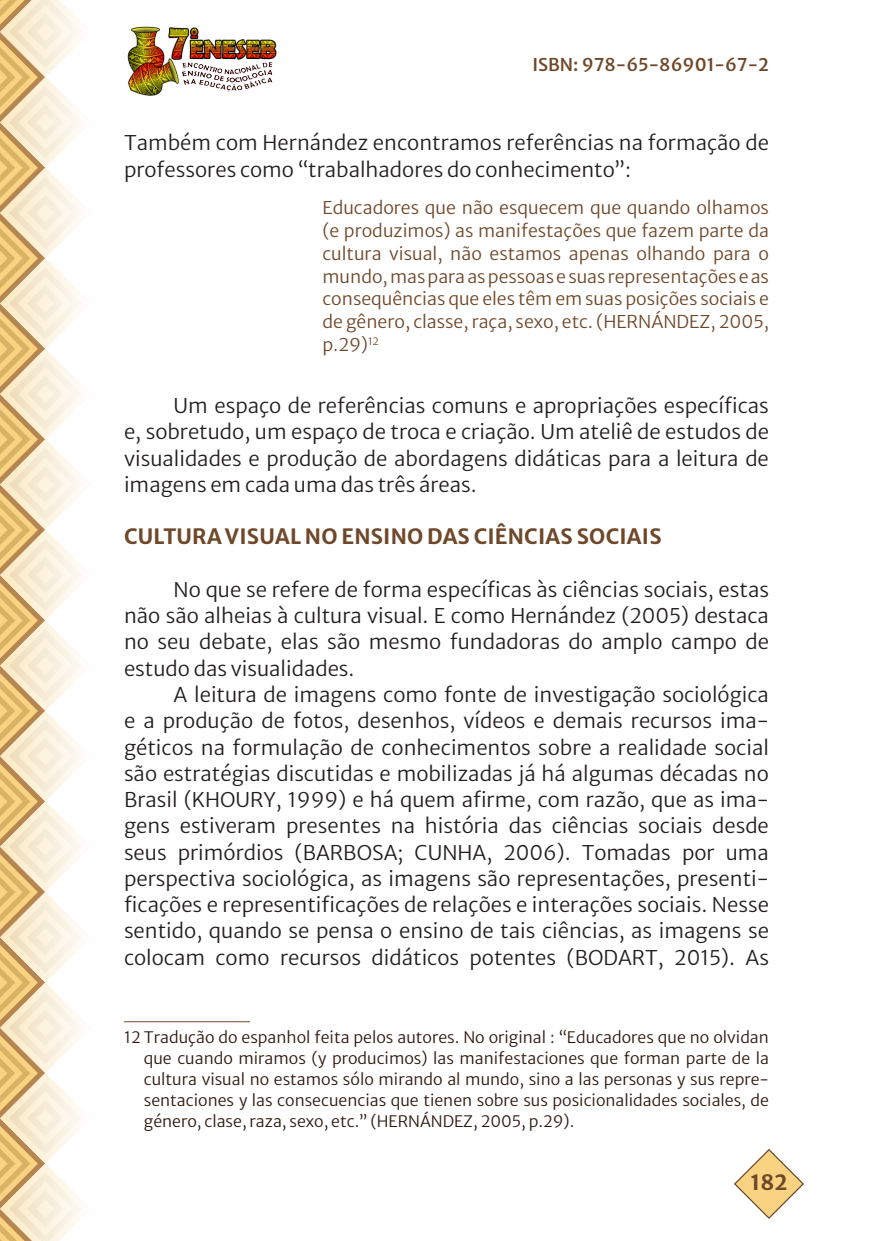
<style>
.page{position:relative;width:893px;height:1241px;background:#fff}
.page>*{position:absolute;margin:0;border:0;box-sizing:border-box;transform-origin:0 0}
._7_SUBTÍTULO_2{font:700 21px "Merriweather Sans";letter-spacing:.01em;color:#6f482a}
._4_CORPO{font:300 20.12px/26.2px "Merriweather Sans";color:#231f20;text-align:justify}
._6_CITACAO{font:300 17.5px/22.8px "Merriweather Sans";color:#6f482a;text-align:justify}
.t1{font:500 17.5px "Merriweather Sans";color:#6f482a}
._12_RODAPÉ{font:300 15.75px/21px "Merriweather Sans";color:#2e180e;text-align:justify}
</style>
<div class="page">
<img style="left:127px;top:26px;width:150px;height:70px">
<svg style="left:0;top:0;width:90px;height:1240px"></svg>
<svg style="left:734px;top:1149px;width:70px;height:69px"></svg>
<hr style="left:124px;top:1021px;width:126px;height:1px;background:#6f482a">
<p class="t1" style="left:532px;top:49px;width:238px">ISBN: 978-65-86901-67-2</p>
<p class="_4_CORPO" style="left:124px;top:128px;width:646px">Também com Hernández encontramos referências na formação de professores como “trabalhadores do conhecimento”:</p>
<p class="_6_CITACAO" style="left:322px;top:194px;width:448px">Educadores que não esquecem que quando olhamos (e produzimos) as manifestações que fazem parte da cultura visual, não estamos apenas olhando para o mundo, mas para as pessoas e suas representações e as consequências que eles têm em suas posições sociais e de gênero, classe, raça, sexo, etc. (HERNÁNDEZ, 2005, p.29)<sup>12</sup></p>
<p class="_4_CORPO" style="left:124px;top:390px;width:646px;text-indent:50px">Um espaço de referências comuns e apropriações específicas e, sobretudo, um espaço de troca e criação. Um ateliê de estudos de visualidades e produção de abordagens didáticas para a leitura de imagens em cada uma das três áreas.</p>
<p class="_7_SUBTÍTULO_2" style="left:124px;top:518px;width:539px">CULTURA VISUAL NO ENSINO DAS CIÊNCIAS SOCIAIS</p>
<p class="_4_CORPO" style="left:124px;top:574px;width:646px;text-indent:50px">No que se refere de forma específicas às ciências sociais, estas não são alheias à cultura visual. E como Hernández (2005) destaca no seu debate, elas são mesmo fundadoras do amplo campo de estudo das visualidades.</p>
<p class="_4_CORPO" style="left:124px;top:679px;width:646px;text-indent:50px">A leitura de imagens como fonte de investigação sociológica e a produção de fotos, desenhos, vídeos e demais recursos ima&shy;géticos na formulação de conhecimentos sobre a realidade social são estratégias discutidas e mobilizadas já há algumas décadas no Brasil (KHOURY, 1999) e há quem afirme, com razão, que as ima&shy;gens estiveram presentes na história das ciências sociais desde seus primórdios (BARBOSA; CUNHA, 2006). Tomadas por uma perspectiva sociológica, as imagens são representações, presenti&shy;ficações e representificações de relações e interações sociais. Nesse sentido, quando se pensa o ensino de tais ciências, as imagens se colocam como recursos didáticos potentes (BODART, 2015). As</p>
<p class="_12_RODAPÉ" style="left:144px;top:1024px;width:627px;text-indent:-20px">12 Tradução do espanhol feita pelos autores. No original : “Educadores que no olvidan que cuando miramos (y producimos) las manifestaciones que forman parte de la cultura visual no estamos sólo mirando al mundo, sino a las personas y sus repre&shy;sentaciones y las consecuencias que tienen sobre sus posicionalidades sociales, de género, clase, raza, sexo, etc.” (HERNÁNDEZ, 2005, p.29).</p>
<p class="_7_SUBTÍTULO_2" style="left:751px;top:1164px;width:38px">182</p>
</div>
